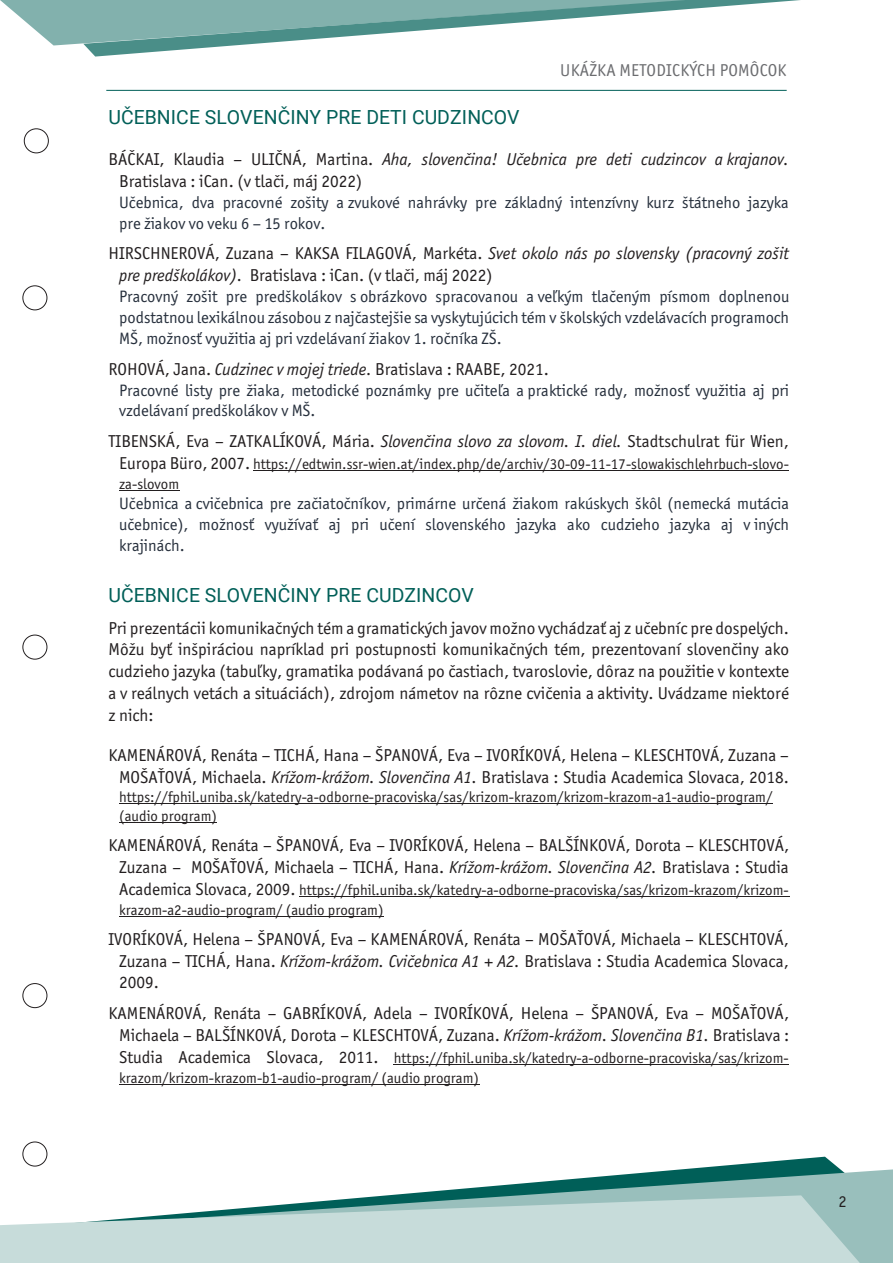
<style>
.page{position:relative;width:893px;height:1263px;background:#fff}
.page>*{position:absolute;margin:0;border:0;box-sizing:border-box;transform-origin:0 0}
.t1{font:19.5px "Roboto";color:#005f58}
.t2{font:17.25px/21.8px "Officina Sans Itc TOT";color:#231f20}
.t3{font:17.25px "Officina Sans Itc TOT";letter-spacing:.015em;color:#6c6d70}
.t4{font:16.5px/20.9px "Officina Sans Itc TOT";color:#27303d}
.t5{font:16.5px "Officina Sans Itc TOT";color:#231f20}
.t6{font:15px/19.6px "Officina Sans Itc TOT";letter-spacing:.005em;color:#231f20}
.s1{font-style:italic}
.s2{font-size:17.25px}
</style>
<div class="page">
<svg style="left:38px;top:1157px;width:802px;height:12px"></svg>
<div style="left:24px;top:129px;width:25px;height:24px;border:1px solid #231f20;border-radius:50%"></div>
<div style="left:23px;top:286px;width:24px;height:24px;border:1px solid #231f20;border-radius:50%"></div>
<div style="left:23px;top:635px;width:24px;height:24px;border:1px solid #231f20;border-radius:50%"></div>
<div style="left:23px;top:983px;width:24px;height:25px;border:1px solid #231f20;border-radius:50%"></div>
<div style="left:23px;top:1142px;width:24px;height:24px;border:1px solid #231f20;border-radius:50%"></div>
<svg style="left:0;top:0;width:800px;height:57px"></svg>
<svg style="left:392px;top:1169px;width:501px;height:94px"></svg>
<svg style="left:0;top:1195px;width:860px;height:68px;background:#c1d8d6"></svg>
<hr style="left:106px;top:90px;width:681px;height:1px;background:#005f58">
<hr style="left:253px;top:470px;width:536px;height:1px;background:#231f20">
<hr style="left:119px;top:490px;width:60px;height:1px;background:#231f20">
<hr style="left:119px;top:803px;width:654px;height:1px;background:#231f20">
<hr style="left:119px;top:822px;width:98px;height:1px;background:#231f20">
<hr style="left:299px;top:896px;width:490px;height:1px;background:#231f20">
<hr style="left:119px;top:916px;width:265px;height:1px;background:#231f20">
<hr style="left:394px;top:1064px;width:395px;height:1px;background:#231f20">
<hr style="left:119px;top:1084px;width:360px;height:1px;background:#231f20">
<p class="t3" style="left:560px;top:60px;width:228px">UKÁŽKA METODICKÝCH POMÔCOK</p>
<p class="t1" style="left:109px;top:104px;width:412px">UČEBNICE SLOVENČINY PRE DETI CUDZINCOV</p>
<p class="t2" style="left:119px;top:148px;width:671px;text-indent:-11px">BÁČKAI, Klaudia – ULIČNÁ, Martina. <span class="s1">Aha, slovenčina! Učebnica pre deti cudzincov a krajanov.<br></span>Bratislava : iCan. (v tlači, máj 2022)</p>
<p class="t4" style="left:119px;top:192px;width:671px">Učebnica, dva pracovné zošity a zvukové nahrávky pre základný intenzívny kurz štátneho jazyka pre žiakov vo veku 6 – 15 rokov.</p>
<p class="t2" style="left:119px;top:243px;width:671px;text-indent:-11px">HIRSCHNEROVÁ, Zuzana – KAKSA FILAGOVÁ, Markéta. <span class="s1">Svet okolo nás po slovensky (pracovný zošit pre predškolákov).</span> Bratislava : iCan. (v tlači, máj 2022)</p>
<p class="t4" style="left:119px;top:286px;width:672px;text-align:justify">Pracovný zošit pre predškolákov s obrázkovo spracovanou a veľkým tlačeným písmom doplnenou podstatnou lexikálnou zásobou z najčastejšie sa vyskytujúcich tém v školských vzdelávacích programoch MŠ, možnosť využitia aj pri vzdelávaní žiakov 1. ročníka ZŠ.</p>
<p class="t2" style="left:109px;top:358px;width:442px">ROHOVÁ, Jana. <span class="s1">Cudzinec v mojej triede.</span> Bratislava : RAABE, 2021.</p>
<p class="t4" style="left:119px;top:380px;width:671px">Pracovné listy pre žiaka, metodické poznámky pre učiteľa a praktické rady, možnosť využitia aj pri vzdelávaní predškolákov v MŠ.</p>
<p class="t2" style="left:109px;top:430px;width:682px">TIBENSKÁ, Eva – ZATKALÍKOVÁ, Mária. <span class="s1">Slovenčina slovo za slovom. I. diel.</span> Stadtschulrat für Wien,</p>
<p class="t6" style="left:119px;top:454px;width:671px"><span class="s2">Europa Büro, 2007.</span> https://edtwin.ssr-wien.at/index.php/de/archiv/30-09-11-17-slowakischlehrbuch-slovo&shy;za-slovom</p>
<p class="t4" style="left:119px;top:493px;width:671px;text-align:justify">Učebnica a cvičebnica pre začiatočníkov, primárne určená žiakom rakúskych škôl (nemecká mutácia učebnice), možnosť využívať aj pri učení slovenského jazyka ako cudzieho jazyka aj v iných krajinách.</p>
<p class="t1" style="left:109px;top:581px;width:367px">UČEBNICE SLOVENČINY PRE CUDZINCOV</p>
<p class="t2" style="left:108px;top:617px;width:682px;text-align:justify">Pri prezentácii komunikačných tém a gramatických javov možno vychádzať aj z učebníc pre dospelých.<br>Môžu byť inšpiráciou napríklad pri postupnosti komunikačných tém, prezentovaní slovenčiny ako cudzieho jazyka (tabuľky, gramatika podávaná po častiach, tvaroslovie, dôraz na použitie v kontexte a v reálnych vetách a situáciách), zdrojom námetov na rôzne cvičenia a aktivity. Uvádzame niektoré z nich:</p>
<p class="t2" style="left:108px;top:744px;width:682px;text-align:right">KAMENÁROVÁ, Renáta – TICHÁ, Hana – ŠPANOVÁ, Eva – IVORÍKOVÁ, Helena – KLESCHTOVÁ, Zuzana –<br>MOŠAŤOVÁ, Michaela. <span class="s1">Krížom-krážom. Slovenčina A1.</span> Bratislava : Studia Academica Slovaca, 2018.</p>
<p class="t6" style="left:119px;top:788px;width:655px;line-height:18.9px">https://fphil.uniba.sk/katedry-a-odborne-pracoviska/sas/krizom-krazom/krizom-krazom-a1-audio-program/ (audio program)</p>
<p class="t2" style="left:109px;top:835px;width:682px;text-align:center">KAMENÁROVÁ, Renáta – ŠPANOVÁ, Eva – IVORÍKOVÁ, Helena – BALŠÍNKOVÁ, Dorota – KLESCHTOVÁ,<br>Zuzana – MOŠAŤOVÁ, Michaela – TICHÁ, Hana. <span class="s1">Krížom-krážom. Slovenčina A2.</span> Bratislava : Studia</p>
<p class="t6" style="left:119px;top:880px;width:671px"><span class="s2">Academica Slovaca, 2009.</span> https://fphil.uniba.sk/katedry-a-odborne-pracoviska/sas/krizom-krazom/krizom&shy;krazom-a2-audio-program/ (audio program)</p>
<p class="t2" style="left:119px;top:928px;width:671px;text-align:justify;text-indent:-11px">IVORÍKOVÁ, Helena – ŠPANOVÁ, Eva – KAMENÁROVÁ, Renáta – MOŠAŤOVÁ, Michaela – KLESCHTOVÁ, Zuzana – TICHÁ, Hana. <span class="s1">Krížom-krážom. Cvičebnica A1 + A2.</span> Bratislava : Studia Academica Slovaca, 2009.</p>
<p class="t2" style="left:109px;top:1002px;width:682px;text-align:right">KAMENÁROVÁ, Renáta – GABRÍKOVÁ, Adela – IVORÍKOVÁ, Helena – ŠPANOVÁ, Eva – MOŠAŤOVÁ,<br>Michaela – BALŠÍNKOVÁ, Dorota – KLESCHTOVÁ, Zuzana. <span class="s1">Krížom-krážom. Slovenčina B1.</span> Bratislava :</p>
<p class="t6" style="left:119px;top:1048px;width:671px"><span class="s2">Studia Academica Slovaca, 2011.</span> https://fphil.uniba.sk/katedry-a-odborne-pracoviska/sas/krizom&shy;krazom/krizom-krazom-b1-audio-program/ (audio program)</p>
<p class="t5" style="left:838px;top:1192px;width:10px">2</p>
</div>
